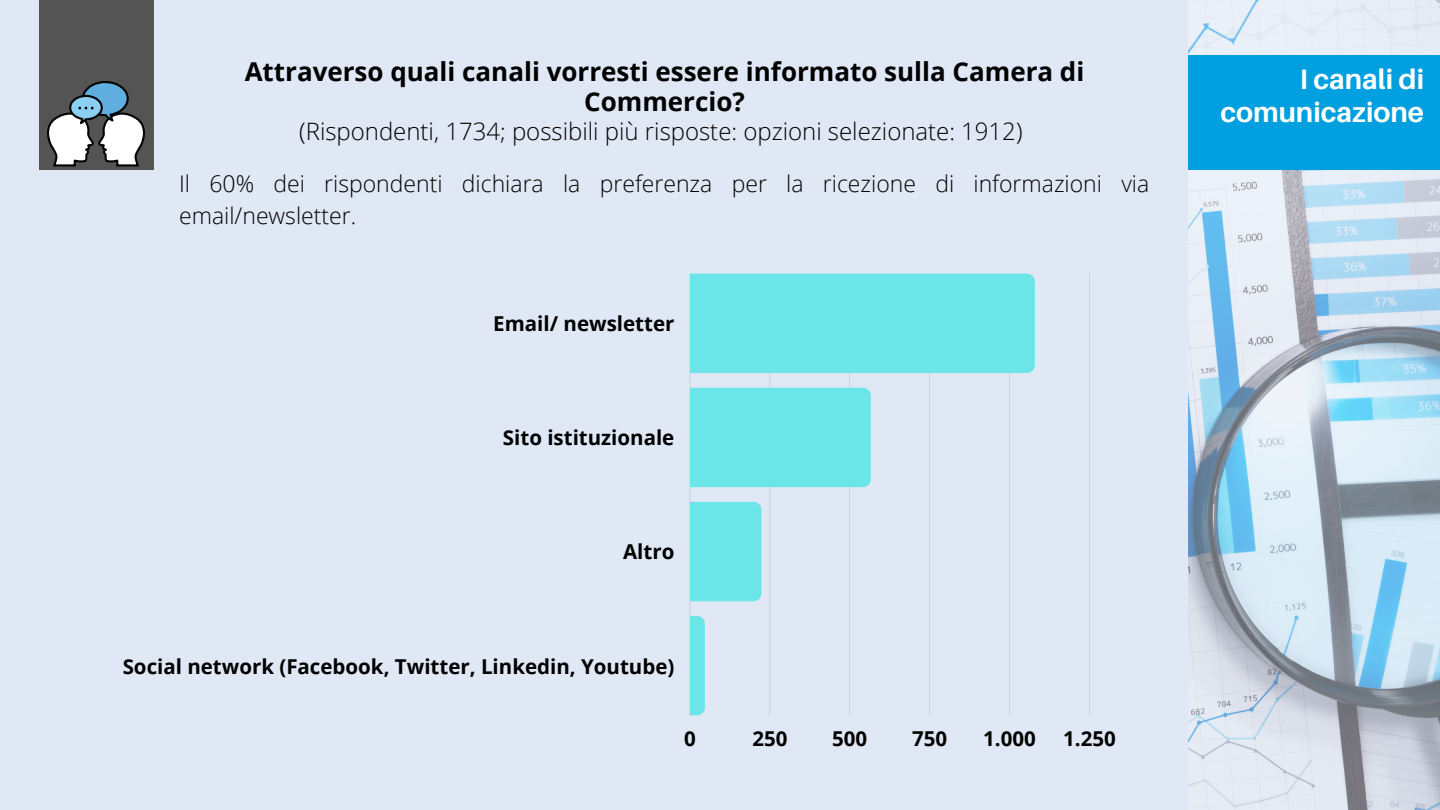
<style>
.page{position:relative;width:1440px;height:810px;background:#dfe8f4}
.page>*{position:absolute;margin:0;border:0;box-sizing:border-box;transform-origin:0 0}
.t1{font:700 28px/33px "Aileron";color:#fff;text-align:right}
.t2{font:700 26px/30.8px "Open Sans";color:#000;text-align:center}
.t3{font:300 24px "Open Sans";color:#000}
.t4{font:300 23px/31.5px "Open Sans";color:#000}
.t5{font:700 20.5px "Open Sans";color:#000}
</style>
<div class="page">
<img style="left:1189px;top:0;width:251px;height:810px">
<hr style="left:0;top:30px;width:1px;height:780px;background:#e3e9f0">
<div style="left:39px;top:0;width:115px;height:170px;background:#545454"></div>
<div style="left:1189px;top:55px;width:251px;height:115px;background:#009fdf"></div>
<svg style="left:47px;top:81px;width:98px;height:86px"></svg>
<hr style="left:690px;top:274px;width:1px;height:441px;background:#000">
<hr style="left:770px;top:274px;width:1px;height:441px;background:#000">
<hr style="left:850px;top:274px;width:1px;height:441px;background:#000">
<hr style="left:930px;top:274px;width:1px;height:441px;background:#000">
<hr style="left:1009px;top:274px;width:1px;height:441px;background:#000">
<hr style="left:1089px;top:274px;width:1px;height:441px;background:#000">
<div style="left:690px;top:274px;width:345px;height:99px;background:#6ce5e8"></div>
<div style="left:690px;top:388px;width:181px;height:99px;background:#6ce5e8"></div>
<div style="left:690px;top:502px;width:71px;height:99px;background:#6ce5e8"></div>
<svg style="left:690px;top:616px;width:15px;height:99px"></svg>
<p class="t2" style="left:245px;top:55px;width:841px">Attraverso quali canali vorresti essere informato sulla Camera di<br>Commercio?</p>
<p class="t3" style="left:299px;top:114px;width:725px">(Rispondenti, 1734; possibili più risposte: opzioni selezionate: 1912)</p>
<p class="t4" style="left:179px;top:168px;width:972px">Il 60% dei rispondenti dichiara la preferenza per la ricezione di informazioni via email/newsletter.</p>
<p class="t5" style="left:493px;top:309px;width:183px">Email/ newsletter</p>
<p class="t5" style="left:503px;top:423px;width:173px">Sito istituzionale</p>
<p class="t5" style="left:623px;top:538px;width:53px">Altro</p>
<p class="t5" style="left:123px;top:652px;width:553px">Social network (Facebook, Twitter, Linkedin, Youtube)</p>
<p class="t5" style="left:684px;top:724px;width:13px">0</p>
<p class="t5" style="left:752px;top:724px;width:37px">250</p>
<p class="t5" style="left:832px;top:724px;width:37px">500</p>
<p class="t5" style="left:912px;top:724px;width:37px">750</p>
<p class="t5" style="left:983px;top:724px;width:54px">1.000</p>
<p class="t5" style="left:1063px;top:724px;width:54px">1.250</p>
<h1 class="t1" style="left:1220px;top:62px;width:205px">I canali di comunicazione</h1>
</div>
